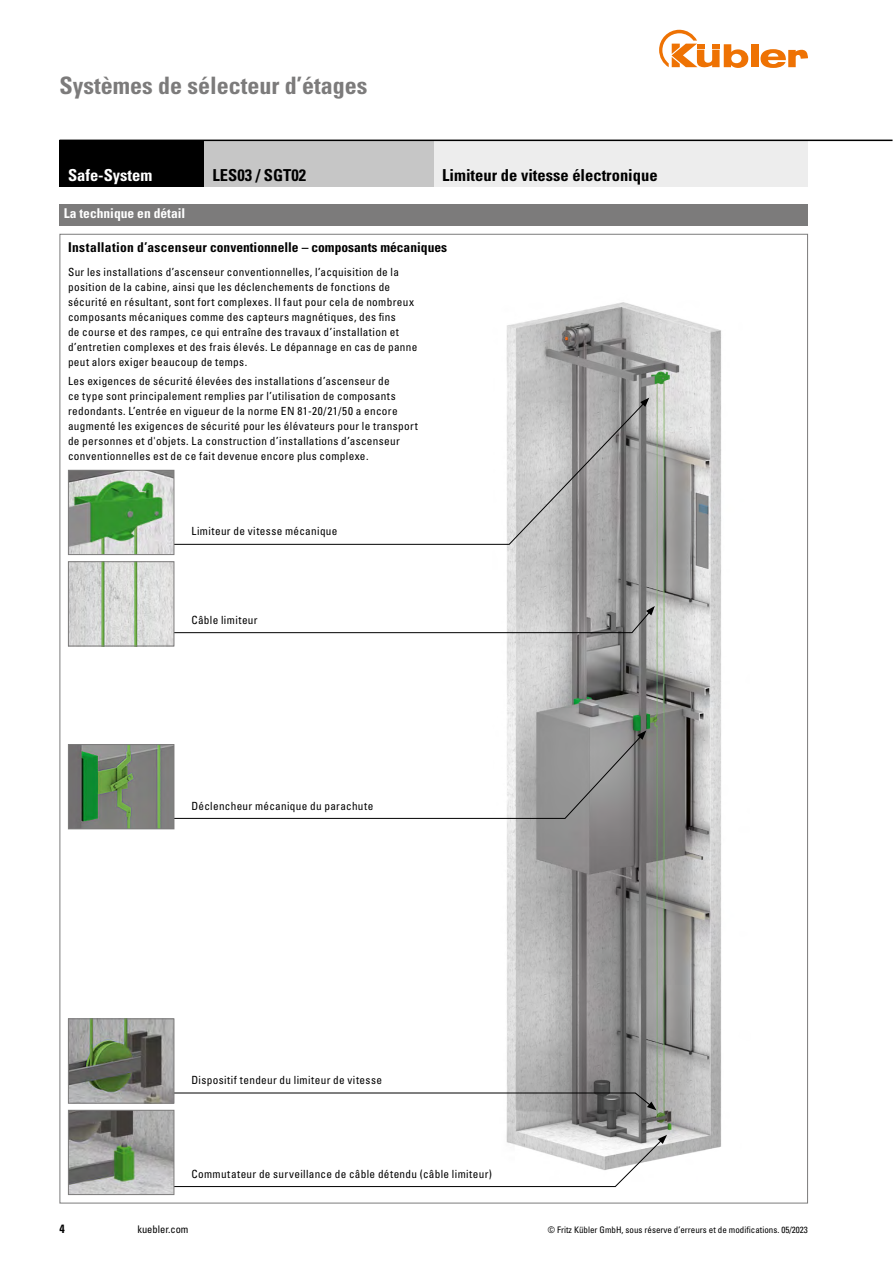
<style>
.page{position:relative;width:893px;height:1263px;background:#fff}
.page>*{position:absolute;margin:0;border:0;box-sizing:border-box;transform-origin:0 0}
.Kapitel{font:700 condensed 24px "Univers LT Std";color:#7c7b7b}
.t1{font:700 condensed 16.5px "Univers LT Std";color:#000}
.t2{font:700 condensed 16.5px "Univers LT Std";color:#fff}
.Bestellschlüssel{font:700 condensed 13.5px "Univers LT Std";color:#000}
.Bestellschlüssel-2{font:700 condensed 13.5px "Univers LT Std";color:#fff}
.t3{font:700 condensed 12px "Univers LT Std";color:#000}
.Image_Fließtext{font:condensed 11.25px/15px "Univers LT Std";letter-spacing:.03em;color:#000}
.t4{font:condensed 10.5px "Univers LT Std";color:#000}
.t5{font:condensed 9px "Univers LT Std";color:#000}
</style>
<div class="page">
<div style="left:751px;top:44px;width:7px;height:23px;background:#ee7203"></div>
<svg style="left:760px;top:49px;width:48px;height:19px"></svg>
<svg style="left:659px;top:30px;width:89px;height:38px"></svg>
<img style="left:377px;top:302px;width:344px;height:856px">
<svg style="left:174px;top:730px;width:472px;height:89px"></svg>
<svg style="left:165px;top:402px;width:480px;height:143px"></svg>
<svg style="left:640px;top:398px;width:9px;height:9px"></svg>
<svg style="left:174px;top:1135px;width:493px;height:52px"></svg>
<svg style="left:169px;top:1092px;width:488px;height:18px"></svg>
<svg style="left:174px;top:606px;width:481px;height:27px"></svg>
<img style="left:70px;top:746px;width:102px;height:81px">
<div style="left:68px;top:744px;width:106px;height:85px;border:1px solid #7c7b7b"></div>
<img style="left:70px;top:472px;width:102px;height:81px">
<div style="left:68px;top:470px;width:106px;height:85px;border:1px solid #7c7b7b"></div>
<img style="left:70px;top:1112px;width:102px;height:81px">
<div style="left:68px;top:1110px;width:106px;height:85px;border:1px solid #7c7b7b"></div>
<img style="left:70px;top:1020px;width:102px;height:81px">
<div style="left:68px;top:1018px;width:106px;height:85px;border:1px solid #7c7b7b"></div>
<img style="left:70px;top:563px;width:102px;height:81px">
<div style="left:68px;top:561px;width:106px;height:85px;border:1px solid #7c7b7b"></div>
<div style="left:434px;top:140px;width:374px;height:47px;background:#ededed"></div>
<div style="left:60px;top:140px;width:144px;height:47px;background:#000"></div>
<div style="left:204px;top:140px;width:230px;height:47px;background:#c6c6c6"></div>
<div style="left:60px;top:204px;width:748px;height:21px;background:#7c7b7b"></div>
<hr style="left:60px;top:140px;width:832px;height:1px;background:#000">
<p class="Kapitel" style="left:60px;top:71px;width:309px">Systèmes de sélecteur d’étages</p>
<p class="t2" style="left:68px;top:165px;width:86px">Safe-System</p>
<p class="t1" style="left:213px;top:165px;width:95px">LES03 / SGT02</p>
<p class="t1" style="left:442px;top:165px;width:217px">Limiteur de vitesse électronique</p>
<p class="Bestellschlüssel-2" style="left:64px;top:205px;width:123px">La technique en détail</p>
<p class="Bestellschlüssel" style="left:68px;top:239px;width:381px">Installation d’ascenseur conventionnelle – composants mécaniques</p>
<p class="Image_Fließtext" style="left:68px;top:264px;width:351px">Sur les installations d’ascenseur conventionnelles, l’acquisition de la position de la cabine, ainsi que les déclenchements de fonctions de sécurité en résultant, sont fort complexes. Il faut pour cela de nombreux composants mécaniques comme des capteurs magnétiques, des fins<br>de course et des rampes, ce qui entraîne des travaux d’installation et d’entretien complexes et des frais élevés. Le dépannage en cas de panne peut alors exiger beaucoup de temps.</p>
<p class="Image_Fließtext" style="left:68px;top:374px;width:351px">Les exigences de sécurité élevées des installations d’ascenseur de<br>ce type sont principalement remplies par l’utilisation de composants redondants. L’entrée en vigueur de la norme EN 81-20/21/50 a encore augmenté les exigences de sécurité pour les élévateurs pour le transport de personnes et d'objets. La construction d’installations d’ascenseur conventionnelles est de ce fait devenue encore plus complexe.</p>
<p class="Image_Fließtext" style="left:191px;top:524px;width:148px">Limiteur de vitesse mécanique</p>
<p class="Image_Fließtext" style="left:191px;top:612px;width:68px">Câble limiteur</p>
<p class="Image_Fließtext" style="left:191px;top:798px;width:184px">Déclencheur mécanique du parachute</p>
<p class="Image_Fließtext" style="left:191px;top:1072px;width:192px">Dispositif tendeur du limiteur de vitesse</p>
<p class="Image_Fließtext" style="left:191px;top:1166px;width:302px">Commutateur de surveillance de câble détendu (câble limiteur)</p>
<p class="t3" style="left:60px;top:1221px;width:7px">4</p>
<p class="t4" style="left:137px;top:1223px;width:53px">kuebler.com</p>
<p class="t5" style="left:548px;top:1224px;width:262px">© Fritz Kübler GmbH, sous réserve d’erreurs et de modifications. 05/2023</p>
</div>
